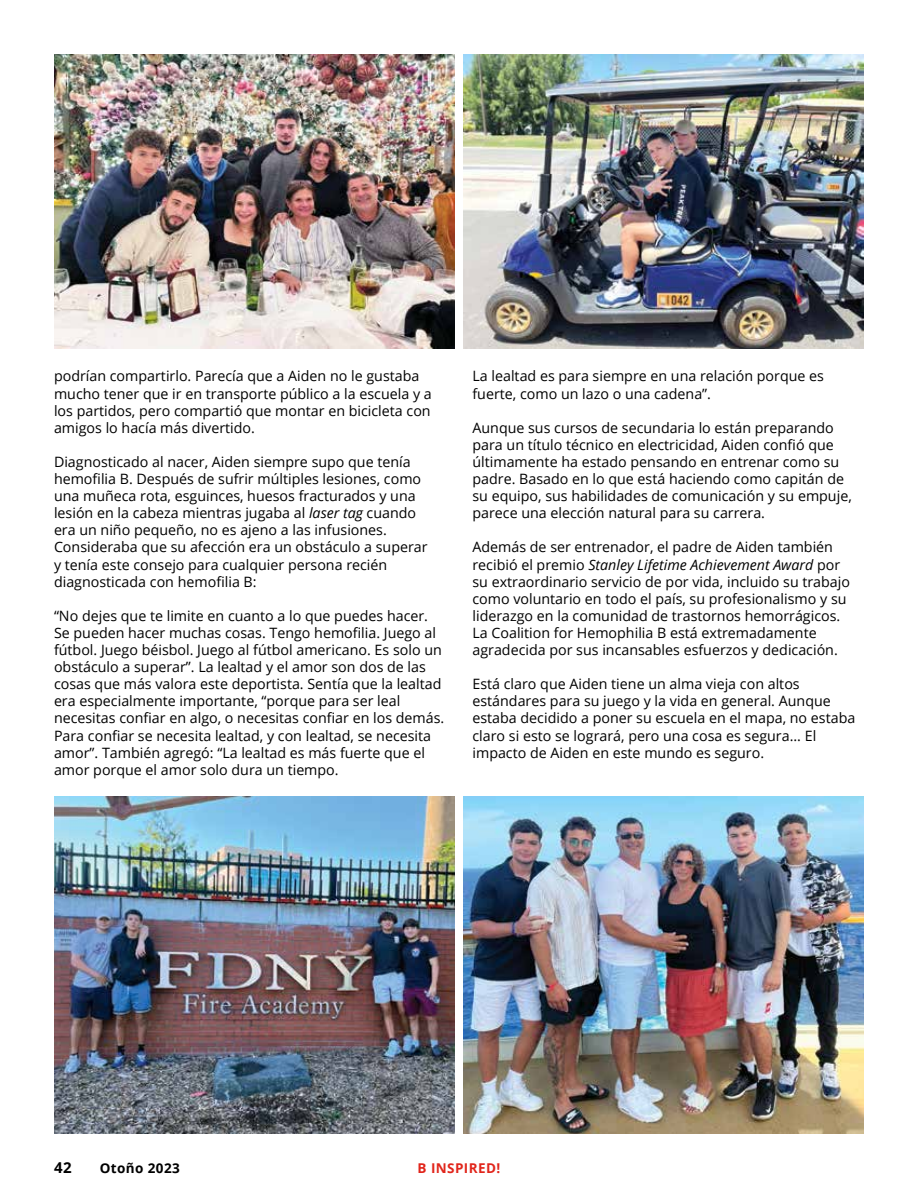
<style>
.page{position:relative;width:918px;height:1188px;background:#fff}
.page>*{position:absolute;margin:0;border:0;box-sizing:border-box;transform-origin:0 0}
.t1{font:700 15px "Open Sans";color:#000}
.t2{font:14.25px/17.1px "Open Sans";color:#000}
.t3{font:700 13.5px "Open Sans";letter-spacing:.03em;color:#e1251b}
.t4{font:700 13.5px "Open Sans";letter-spacing:.03em;color:#000}
.s1{font-style:italic}
</style>
<div class="page">
<img style="left:54px;top:54px;width:401px;height:294px">
<img style="left:54px;top:797px;width:401px;height:337px">
<img style="left:463px;top:797px;width:401px;height:337px">
<img style="left:463px;top:54px;width:401px;height:294px">
<p class="t2" style="left:54px;top:367px;width:379px">podrían compartirlo. Parecía que a Aiden no le gustaba mucho tener que ir en transporte público a la escuela y a los partidos, pero compartió que montar en bicicleta con amigos lo hacía más divertido.</p>
<p class="t2" style="left:54px;top:453px;width:375px">Diagnosticado al nacer, Aiden siempre supo que tenía hemofilia B. Después de sufrir múltiples lesiones, como una muñeca rota, esguinces, huesos fracturados y una lesión en la cabeza mientras jugaba al <span class="s1">laser tag</span> cuando era un niño pequeño, no es ajeno a las infusiones.<br>Consideraba que su afección era un obstáculo a superar y tenía este consejo para cualquier persona recién diagnosticada con hemofilia B:</p>
<p class="t2" style="left:54px;top:607px;width:392px">“No dejes que te limite en cuanto a lo que puedes hacer.<br>Se pueden hacer muchas cosas. Tengo hemofilia. Juego al fútbol. Juego béisbol. Juego al fútbol americano. Es solo un obstáculo a superar”. La lealtad y el amor son dos de las cosas que más valora este deportista. Sentía que la lealtad era especialmente importante, “porque para ser leal necesitas confiar en algo, o necesitas confiar en los demás.<br>Para confiar se necesita lealtad, y con lealtad, se necesita amor”. También agregó: “La lealtad es más fuerte que el amor porque el amor solo dura un tiempo.</p>
<p class="t2" style="left:472px;top:367px;width:353px">La lealtad es para siempre en una relación porque es fuerte, como un lazo o una cadena”.</p>
<p class="t2" style="left:472px;top:419px;width:381px">Aunque sus cursos de secundaria lo están preparando para un título técnico en electricidad, Aiden confió que últimamente ha estado pensando en entrenar como su padre. Basado en lo que está haciendo como capitán de su equipo, sus habilidades de comunicación y su empuje, parece una elección natural para su carrera.</p>
<p class="t2" style="left:472px;top:538px;width:379px">Además de ser entrenador, el padre de Aiden también recibió el premio <span class="s1">Stanley Lifetime Achievement Award</span> por su extraordinario servicio de por vida, incluido su trabajo como voluntario en todo el país, su profesionalismo y su liderazgo en la comunidad de trastornos hemorrágicos.<br>La Coalition for Hemophilia B está extremadamente agradecida por sus incansables esfuerzos y dedicación.</p>
<p class="t2" style="left:472px;top:675px;width:384px">Está claro que Aiden tiene un alma vieja con altos estándares para su juego y la vida en general. Aunque estaba decidido a poner su escuela en el mapa, no estaba claro si esto se logrará, pero una cosa es segura... El impacto de Aiden en este mundo es seguro.</p>
<p class="t1" style="left:54px;top:1157px;width:19px">42</p>
<p class="t4" style="left:100px;top:1158px;width:82px">Otoño 2023</p>
<p class="t3" style="left:418px;top:1158px;width:84px">B INSPIRED!</p>
</div>
